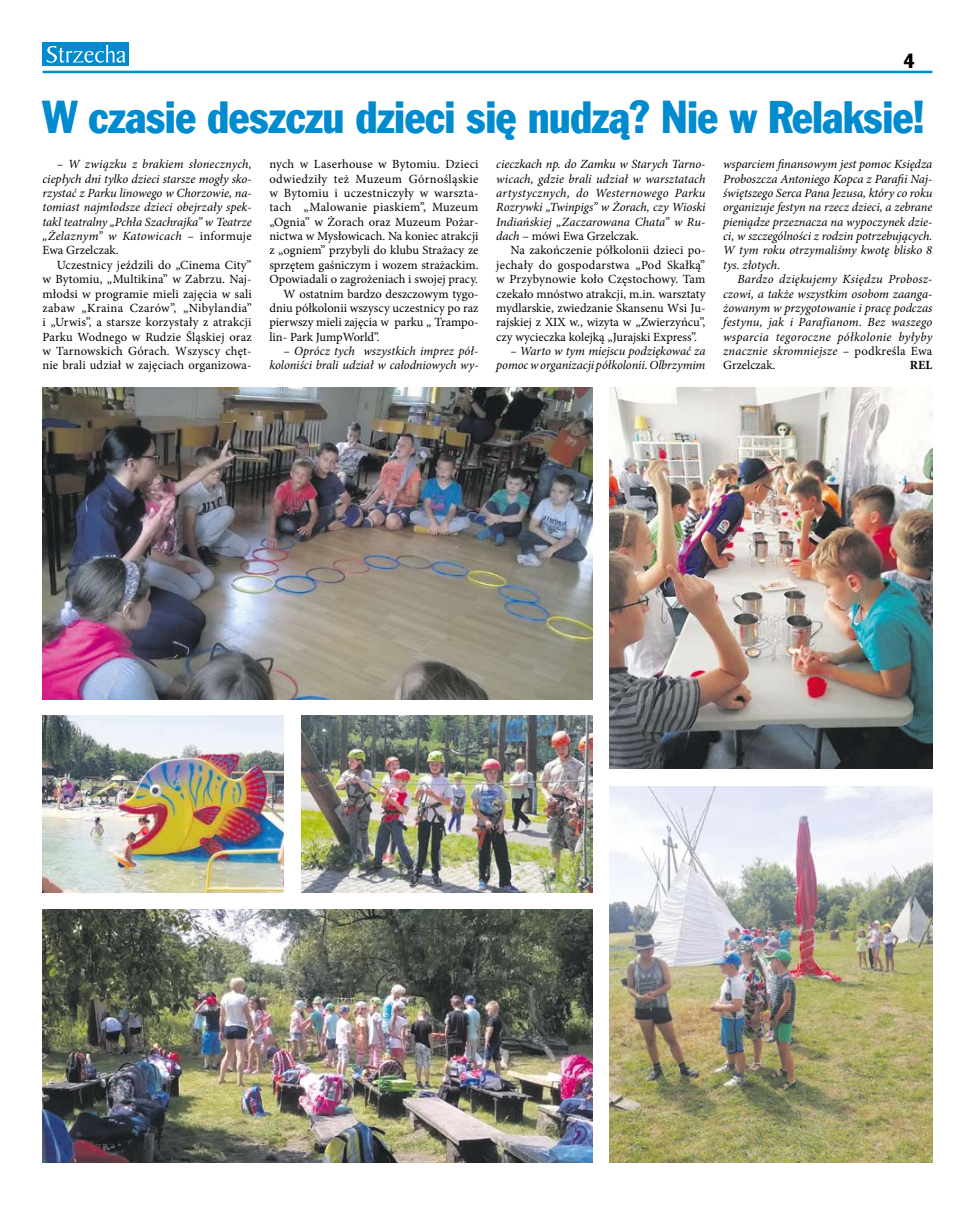
<style>
.page{position:relative;width:975px;height:1205px;background:#fff}
.page>*{position:absolute;margin:0;border:0;box-sizing:border-box;transform-origin:0 0}
.t1{font:45px "Frank Goth Cn EU";letter-spacing:-.02em;color:#008bcf}
.t2{font:20px "Frank Goth Cn EU";color:#000}
.t3{font:italic 12.5px/14.4px "Minion Pro";color:#000;text-align:justify}
.t4{font:12.5px/14.4px "Minion Pro";color:#000;text-align:justify}
.t5{font:12.5px "Minion Pro";letter-spacing:.025em;color:#000}
.t6{font:12.5px "Minion Pro";letter-spacing:.03em;color:#000}
.t7{font:12.5px "Minion Pro";letter-spacing:.02em;color:#000}
.t8{font:700 12.5px "Minion Pro";color:#000}
.s1{font-style:normal}
</style>
<div class="page">
<hr style="left:43px;top:71px;width:889px;height:2px;background:#008bcf">
<div style="left:43px;top:43px;width:86px;height:23px;background:#008bcf"></div>
<svg style="left:47px;top:45px;width:78px;height:18px"></svg>
<img style="left:301px;top:715px;width:291px;height:177px">
<img style="left:43px;top:909px;width:549px;height:253px">
<img style="left:43px;top:388px;width:549px;height:311px">
<img style="left:609px;top:787px;width:323px;height:375px">
<img style="left:609px;top:388px;width:323px;height:381px">
<img style="left:43px;top:715px;width:240px;height:177px">
<h2 class="t2" style="left:903px;top:47px;width:13px">4</h2>
<h1 class="t1" style="left:43px;top:87px;width:883px">W czasie deszczu dzieci się nudzą? Nie w Relaksie!</h1>
<p class="t3" style="left:43px;top:157px;width:211px;text-indent:14px">– W związku z brakiem słonecznych, ciepłych dni tylko dzieci starsze mogły sko&shy;rzystać z Parku linowego w Chorzowie, na&shy;tomiast najmłodsze dzieci obejrzały spek&shy;takl teatralny „Pchła Szachrajka” w Teatrze „Żelaznym” w Katowicach <span class="s1">– informuje Ewa Grzelczak.</span></p>
<p class="t4" style="left:42px;top:258px;width:211px;text-indent:14px">Uczestnicy jeździli do „Cinema City” w Bytomiu, „Multikina” w Zabrzu. Naj&shy;młodsi w programie mieli zajęcia w sali zabaw „Kraina Czarów”, „Nibylandia” i „Urwis”, a starsze korzystały z atrakcji Parku Wodnego w Rudzie Śląskiej oraz w Tarnowskich Górach. Wszyscy chęt&shy;nie brali udział w zajęciach organizowa-</p>
<p class="t7" style="left:269px;top:156px;width:211px">nych w Laserhouse w Bytomiu. Dzieci</p>
<p class="t6" style="left:269px;top:170px;width:211px">odwiedziły też Muzeum Górnośląskie</p>
<p class="t5" style="left:269px;top:185px;width:211px">w Bytomiu i uczestniczyły w warszta-</p>
<p class="t5" style="left:269px;top:199px;width:210px">tach „Malowanie piaskiem”, Muzeum</p>
<p class="t4" style="left:269px;top:215px;width:211px">„Ognia” w Żorach oraz Muzeum Pożar-</p>
<p class="t4" style="left:269px;top:229px;width:211px">nictwa w Mysłowicach. Na koniec atrakcji</p>
<p class="t4" style="left:269px;top:243px;width:211px">z „ogniem” przybyli do klubu Strażacy ze</p>
<p class="t4" style="left:269px;top:258px;width:211px">sprzętem gaśniczym i wozem strażackim.</p>
<p class="t4" style="left:269px;top:272px;width:210px">Opowiadali o zagrożeniach i swojej pracy.</p>
<p class="t4" style="left:283px;top:286px;width:196px">W ostatnim bardzo deszczowym tygo-</p>
<p class="t4" style="left:269px;top:301px;width:211px">dniu półkolonii wszyscy uczestnicy po raz</p>
<p class="t4" style="left:269px;top:315px;width:211px">pierwszy mieli zajęcia w parku „ Trampo-</p>
<p class="t4" style="left:269px;top:330px;width:112px">lin- Park JumpWorld”.</p>
<p class="t3" style="left:269px;top:344px;width:211px;text-align:right">– Oprócz tych wszystkich imprez pół&shy;koloniści brali udział w całodniowych wy-</p>
<p class="t3" style="left:496px;top:157px;width:211px">cieczkach np. do Zamku w Starych Tarno&shy;wicach, gdzie brali udział w warsztatach artystycznych, do Westernowego Parku Rozrywki „Twinpigs” w Żorach, czy Wioski Indiańskiej „Zaczarowana Chata” w Ru&shy;dach <span class="s1">– mówi Ewa Grzelczak.</span></p>
<p class="t4" style="left:496px;top:243px;width:211px;text-indent:14px">Na zakończenie półkolonii dzieci po&shy;jechały do gospodarstwa „Pod Skałką” w Przybynowie koło Częstochowy. Tam czekało mnóstwo atrakcji, m.in. warsztaty mydlarskie, zwiedzanie Skansenu Wsi Ju&shy;rajskiej z XIX w., wizyta w „Zwierzyńcu”, czy wycieczka kolejką „Jurajski Express”.</p>
<p class="t3" style="left:496px;top:344px;width:211px;text-align:right">– Warto w tym miejscu podziękować za pomoc worganizacji półkolonii. Olbrzymim</p>
<p class="t3" style="left:723px;top:157px;width:211px">wsparciem finansowym jest pomoc Księdza Proboszcza Antoniego Kopca z Parafii Naj&shy;świętszego Serca Pana Jezusa, który co roku organizuje festyn na rzecz dzieci, a zebrane pieniądze przeznacza na wypoczynek dzie&shy;ci, w szczególności z rodzin potrzebujących.<br>W tym roku otrzymaliśmy kwotę blisko 8 tys. złotych.</p>
<p class="t3" style="left:723px;top:272px;width:211px;text-indent:14px">Bardzo dziękujemy Księdzu Probosz&shy;czowi, a także wszystkim osobom zaanga&shy;żowanym w przygotowanie i pracę podczas festynu, jak i Parafianom. Bez waszego wsparcia tegoroczne półkolonie byłyby znacznie skromniejsze <span class="s1">– podkreśla Ewa Grzelczak.</span></p>
<p class="t8" style="left:909px;top:357px;width:24px">REL</p>
</div>
